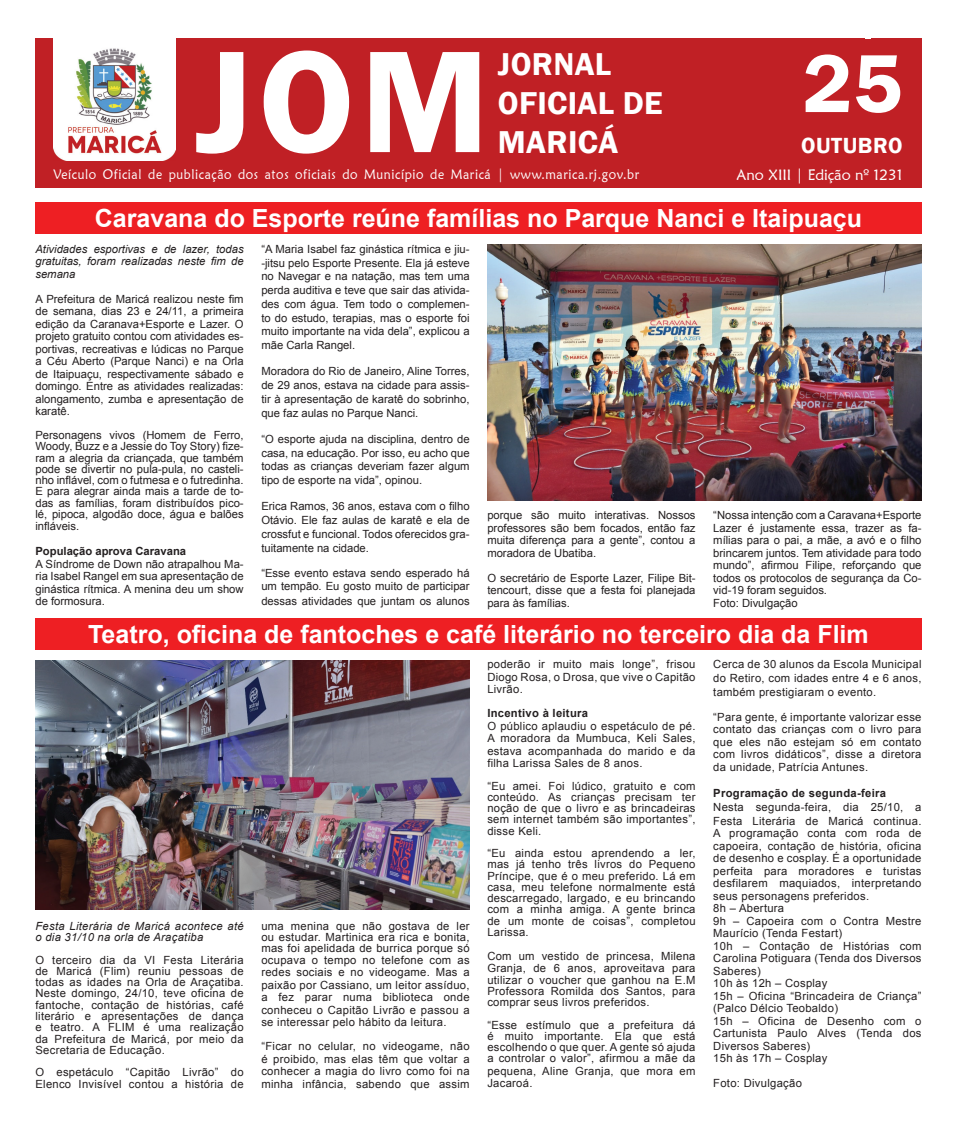
<style>
.page{position:relative;width:957px;height:1124px;background:#fff}
.page>*{position:absolute;margin:0;border:0;box-sizing:border-box;transform-origin:0 0}
.t1{font:600 150px "Franklin Gothic";color:#fff}
.t2{font:600 85px "Franklin Gothic";color:#fff}
.t3{font:600 32.5px/38.8px "Franklin Gothic";letter-spacing:.01em;color:#fff}
.t4{font:700 25px "Arial";color:#fff}
.t5{font:600 22.5px "Franklin Gothic";letter-spacing:.025em;color:#fff}
.t6{font:15px "Maiandra GD";color:#fff}
.t7{font:13.75px "Maiandra GD";letter-spacing:.05em;color:#fff;scale:.9 1}
.t8{font:12.5px "Maiandra GD";color:#fff}
.t9{font:11.25px/12.5px "Arial";letter-spacing:.025em;color:#231f20;text-align:justify}
.t10{font:11.25px/12.5px "Arial";color:#231f20}
.t11{font:italic 11.25px/12.5px "Arial";letter-spacing:.025em;color:#231f20;text-align:justify}
.t12{font:700 11.25px "Arial";letter-spacing:.025em;color:#231f20}
.t13{font:700 11.25px "Arial";color:#231f20}
</style>
<div class="page">
<div style="left:870px;top:38px;width:51px;height:21px;background:#c02025"></div>
<div style="left:35px;top:38px;width:830px;height:21px;background:#c02025"></div>
<div style="left:35px;top:202px;width:886px;height:32px;background:#ee1f23"></div>
<div style="left:35px;top:617px;width:886px;height:32px;background:#ee1f23"></div>
<img style="left:487px;top:244px;width:434px;height:256px">
<img style="left:35px;top:660px;width:435px;height:249px">
<div style="left:35px;top:39px;width:886px;height:149px;background:#c02025"></div>
<img style="left:54px;top:38px;width:121px;height:123px">
<p class="t8" style="left:239px;top:41px;width:423px">JORNAL OFICIAL DE MARICÁ | nº 1231 | Ano XIII | 25 de outubro de 2021</p>
<h1 class="t1" style="left:195px;top:9px;width:295px">JOM</h1>
<h3 class="t3" style="left:498px;top:45px;width:166px">JORNAL<br>OFICIAL DE<br>MARICÁ</h3>
<h2 class="t2" style="left:803px;top:31px;width:101px">25</h2>
<h3 class="t5" style="left:801px;top:131px;width:103px">OUTUBRO</h3>
<p class="t7" style="left:54px;top:166px;width:652px">Veículo Oficial de publicação dos atos oficiais do Município de Maricá | www.marica.rj.gov.br</p>
<h3 class="t6" style="left:736px;top:166px;width:168px">Ano XIII | Edição nº 1231</h3>
<h3 class="t4" style="left:95px;top:202px;width:768px">Caravana do Esporte reúne famílias no Parque Nanci e Itaipuaçu</h3>
<p class="t11" style="left:35px;top:243px;width:210px">Atividades esportivas e de lazer, todas gratuitas, foram realizadas neste fim de semana</p>
<p class="t9" style="left:35px;top:292px;width:210px">A Prefeitura de Maricá realizou neste fim de semana, dias 23 e 24/11, a primeira edição da Caranava+Esporte e Lazer. O projeto gratuito contou com atividades es&shy;portivas, recreativas e lúdicas no Parque a Céu Aberto (Parque Nanci) e na Orla de Itaipuaçu, respectivamente sábado e domingo. Entre as atividades realizadas: alongamento, zumba e apresentação de karatê.</p>
<p class="t9" style="left:35px;top:429px;width:210px;line-height:11.2px">Personagens vivos (Homem de Ferro, Woody, Buzz e a Jessie do Toy Story) fize&shy;ram a alegria da criançada, que também pode se divertir no pula-pula, no casteli&shy;nho inflável, com o futmesa e o futredinha.<br>E para alegrar ainda mais a tarde de to&shy;das as famílias, foram distribuídos pico&shy;lé, pipoca, algodão doce, água e balões</p>
<p class="t10" style="left:35px;top:520px;width:45px">infláveis.</p>
<p class="t13" style="left:35px;top:544px;width:152px">População aprova Caravana</p>
<p class="t9" style="left:35px;top:557px;width:210px">A Síndrome de Down não atrapalhou Ma&shy;ria Isabel Rangel em sua apresentação de ginástica rítmica. A menina deu um show de formosura.</p>
<p class="t9" style="left:261px;top:242px;width:210px;line-height:13.8px">“A Maria Isabel faz ginástica rítmica e jiu--jitsu pelo Esporte Presente. Ela já esteve no Navegar e na natação, mas tem uma perda auditiva e teve que sair das ativida&shy;des com água. Tem todo o complemen&shy;to do estudo, terapias, mas o esporte foi muito importante na vida dela”, explicou a mãe Carla Rangel.</p>
<p class="t9" style="left:261px;top:364px;width:210px;line-height:13.8px">Moradora do Rio de Janeiro, Aline Torres, de 29 anos, estava na cidade para assis&shy;tir à apresentação de karatê do sobrinho, que faz aulas no Parque Nanci.</p>
<p class="t9" style="left:261px;top:432px;width:210px;line-height:13.8px">“O esporte ajuda na disciplina, dentro de casa, na educação. Por isso, eu acho que todas as crianças deveriam fazer algum tipo de esporte na vida”, opinou.</p>
<p class="t9" style="left:261px;top:499px;width:210px;line-height:13.8px">Erica Ramos, 36 anos, estava com o filho Otávio. Ele faz aulas de karatê e ela de crossfut e funcional. Todos oferecidos gra&shy;tuitamente na cidade.</p>
<p class="t10" style="left:261px;top:566px;width:210px;line-height:13.8px">“Esse evento estava sendo esperado há um tempão. Eu gosto muito de participar</p>
<p class="t10" style="left:261px;top:595px;width:210px">dessas atividades que juntam os alunos</p>
<p class="t9" style="left:487px;top:509px;width:210px">porque são muito interativas. Nossos professores são bem focados, então faz muita diferença para a gente”, contou a moradora de Ubatiba.</p>
<p class="t9" style="left:487px;top:571px;width:210px">O secretário de Esporte Lazer, Filipe Bit&shy;tencourt, disse que a festa foi planejada para às famílias.</p>
<p class="t10" style="left:713px;top:509px;width:210px">“Nossa intenção com a Caravana+Esporte Lazer é justamente essa, trazer as fa&shy;mílias para o pai, a mãe, a avó e o filho brincarem juntos. Tem atividade para todo mundo”, afirmou Filipe, reforçando que todos os protocolos de segurança da Co&shy;vid-19 foram seguidos.<br>Foto: Divulgação</p>
<h3 class="t4" style="left:88px;top:617px;width:782px">Teatro, oficina de fantoches e café literário no terceiro dia da Flim</h3>
<p class="t11" style="left:35px;top:920px;width:210px;line-height:11.2px">Festa Literária de Maricá acontece até o dia 31/10 na orla de Araçatiba</p>
<p class="t9" style="left:35px;top:954px;width:210px;line-height:11.2px">O terceiro dia da VI Festa Literária de Maricá (Flim) reuniu pessoas de todas as idades na Orla de Araçatiba.<br>Neste domingo, 24/10, teve oficina de fantoche, contação de histórias, café literário e apresentações de dança e teatro. A FLIM é uma realização da Prefeitura de Maricá, por meio da Secretaria de Educação.</p>
<p class="t9" style="left:35px;top:1066px;width:210px;line-height:11.2px">O espetáculo “Capitão Livrão” do<br>Elenco Invisível contou a história de</p>
<p class="t9" style="left:261px;top:920px;width:210px;line-height:11.2px">uma menina que não gostava de ler ou estudar. Martinica era rica e bonita, mas foi apelidada de burrica porque só ocupava o tempo no telefone com as</p>
<p class="t9" style="left:261px;top:965px;width:210px">redes sociais e no videogame. Mas a paixão por Cassiano, um leitor assíduo, a fez parar numa biblioteca onde conheceu o Capitão Livrão e passou a se interessar pelo hábito da leitura.</p>
<p class="t9" style="left:261px;top:1039px;width:210px">“Ficar no celular, no videogame, não é proibido, mas elas têm que voltar a conhecer a magia do livro como foi na minha infância, sabendo que assim</p>
<p class="t9" style="left:487px;top:658px;width:210px">poderão ir muito mais longe”, frisou Diogo Rosa, o Drosa, que vive o Capitão Livrão.</p>
<p class="t12" style="left:487px;top:705px;width:102px">Incentivo à leitura</p>
<p class="t9" style="left:487px;top:719px;width:210px">O público aplaudiu o espetáculo de pé.<br>A moradora da Mumbuca, Keli Sales, estava acompanhada do marido e da filha Larissa Sales de 8 anos.</p>
<p class="t9" style="left:487px;top:780px;width:210px;line-height:11.2px">“Eu amei. Foi lúdico, gratuito e com conteúdo. As crianças precisam ter noção de que o livro e as brincadeiras sem internet também são importantes”, disse Keli.</p>
<p class="t9" style="left:487px;top:847px;width:210px;line-height:11.2px">“Eu ainda estou aprendendo a ler, mas já tenho três livros do Pequeno Príncipe, que é o meu preferido. Lá em casa, meu telefone normalmente está descarregado, largado, e eu brincando com a minha amiga. A gente brinca de um monte de coisas”, completou Larissa.</p>
<p class="t9" style="left:487px;top:949px;width:210px">Com um vestido de princesa, Milena<br>Granja, de 6 anos, aproveitava para</p>
<p class="t9" style="left:487px;top:973px;width:210px;line-height:11.2px">utilizar o voucher que ganhou na E.M Professora Romilda dos Santos, para comprar seus livros preferidos.</p>
<p class="t9" style="left:487px;top:1018px;width:210px;line-height:11.2px">“Esse estímulo que a prefeitura dá é muito importante. Ela que está escolhendo o que quer. A gente só ajuda a controlar o valor”, afirmou a mãe da</p>
<p class="t9" style="left:487px;top:1064px;width:210px">pequena, Aline Granja, que mora em<br>Jacaroá.</p>
<p class="t9" style="left:713px;top:657px;width:210px;line-height:13.8px">Cerca de 30 alunos da Escola Municipal do Retiro, com idades entre 4 e 6 anos, também prestigiaram o evento.</p>
<p class="t9" style="left:713px;top:710px;width:210px">“Para gente, é importante valorizar esse contato das crianças com o livro para que eles não estejam só em contato com livros didáticos”, disse a diretora da unidade, Patrícia Antunes.</p>
<p class="t12" style="left:713px;top:785px;width:174px">Programação de segunda-feira</p>
<p class="t9" style="left:713px;top:800px;width:210px;line-height:13.8px">Nesta segunda-feira, dia 25/10, a<br>Festa Literária de Maricá continua.</p>
<p class="t9" style="left:713px;top:827px;width:210px;text-align:left">A programação conta com roda de capoeira, contação de história, oficina de desenho e cosplay. É a oportunidade perfeita para moradores e turistas desfilarem maquiados, interpretando seus personagens preferidos.<br>8h – Abertura<br>9h – Capoeira com o Contra Mestre<br>Maurício (Tenda Festart)<br>10h – Contação de Histórias com<br>Carolina Potiguara (Tenda dos Diversos<br>Saberes)<br>10h às 12h – Cosplay<br>15h – Oficina “Brincadeira de Criança” (Palco Délcio Teobaldo)<br>15h – Oficina de Desenho com o<br>Cartunista Paulo Alves (Tenda dos<br>Diversos Saberes)<br>15h às 17h – Cosplay</p>
<p class="t9" style="left:713px;top:1077px;width:90px">Foto: Divulgação</p>
</div>
